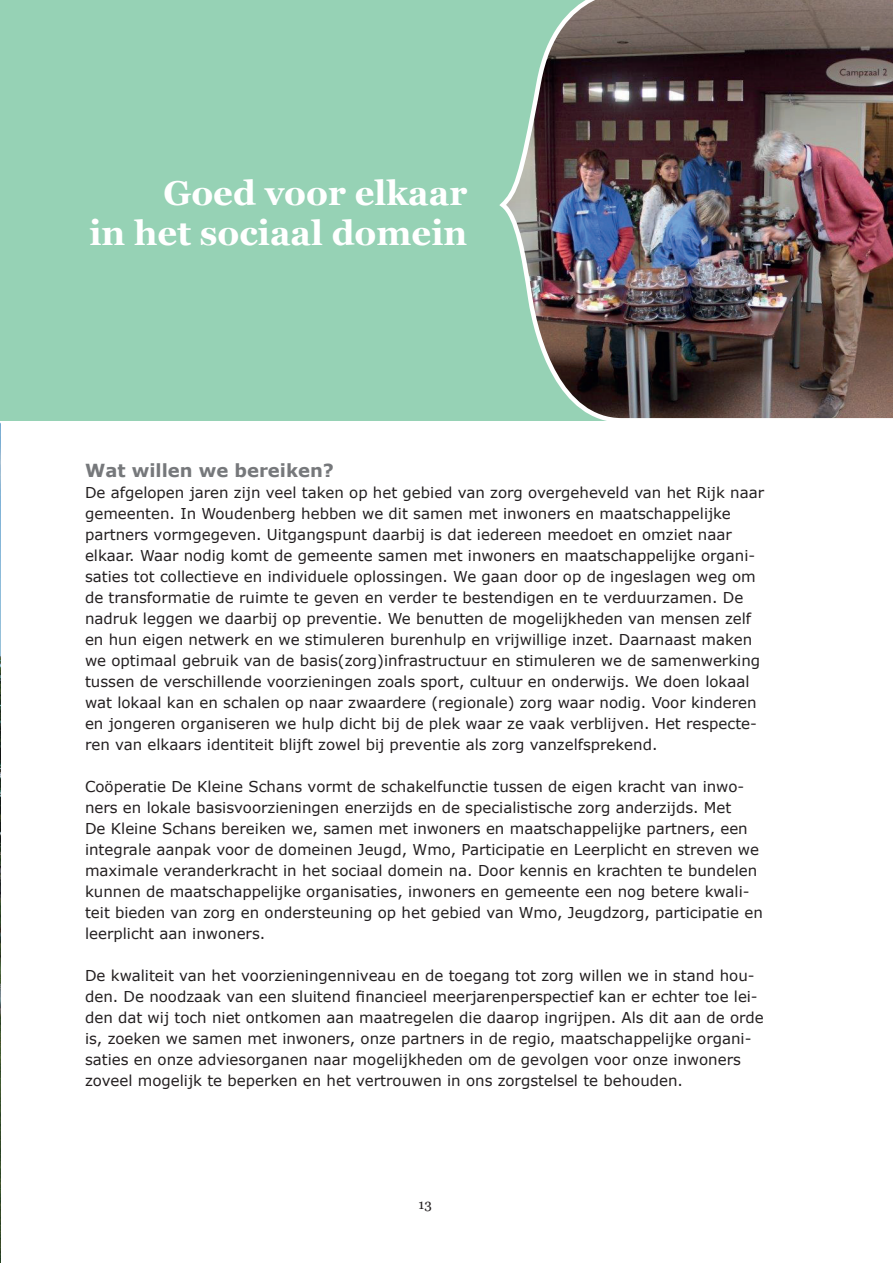
<style>
.page{position:relative;width:893px;height:1263px;background:#fff}
.page>*{position:absolute;margin:0;border:0;box-sizing:border-box;transform-origin:0 0}
.t1{font:700 34.5px/40.5px "Georgia";color:#fff;text-align:right}
.t2{font:700 18px "Verdana";color:#76787b}
.t3{font:15px/21px "Verdana";color:#231f20}
.t4{font:13.5px "Georgia";color:#231f20}
</style>
<div class="page">
<img style="left:0;top:423px;width:1px;height:840px">
<div style="left:1px;top:0;width:892px;height:420px;background:#96d2b5"></div>
<img style="left:496px;top:0;width:397px;height:421px">
<h1 class="t1" style="left:89px;top:171px;width:379px">Goed voor elkaar<br>in het sociaal domein</h1>
<p class="t2" style="left:85px;top:459px;width:250px">Wat willen we bereiken?</p>
<p class="t3" style="left:85px;top:482px;width:681px">De afgelopen jaren zijn veel taken op het gebied van zorg overgeheveld van het Rijk naar gemeenten. In Woudenberg hebben we dit samen met inwoners en maatschappelijke partners vormgegeven. Uitgangspunt daarbij is dat iedereen meedoet en omziet naar elkaar. Waar nodig komt de gemeente samen met inwoners en maatschappelijke organi&shy;saties tot collectieve en individuele oplossingen. We gaan door op de ingeslagen weg om de transformatie de ruimte te geven en verder te bestendigen en te verduurzamen. De nadruk leggen we daarbij op preventie. We benutten de mogelijkheden van mensen zelf en hun eigen netwerk en we stimuleren burenhulp en vrijwillige inzet. Daarnaast maken we optimaal gebruik van de basis(zorg)infrastructuur en stimuleren we de samenwerking tussen de verschillende voorzieningen zoals sport, cultuur en onderwijs. We doen lokaal wat lokaal kan en schalen op naar zwaardere (regionale) zorg waar nodig. Voor kinderen en jongeren organiseren we hulp dicht bij de plek waar ze vaak verblijven. Het respecte&shy;ren van elkaars identiteit blijft zowel bij preventie als zorg vanzelfsprekend.</p>
<p class="t3" style="left:85px;top:776px;width:679px">Coöperatie De Kleine Schans vormt de schakelfunctie tussen de eigen kracht van inwo&shy;ners en lokale basisvoorzieningen enerzijds en de specialistische zorg anderzijds. Met<br>De Kleine Schans bereiken we, samen met inwoners en maatschappelijke partners, een integrale aanpak voor de domeinen Jeugd, Wmo, Participatie en Leerplicht en streven we maximale veranderkracht in het sociaal domein na. Door kennis en krachten te bundelen kunnen de maatschappelijke organisaties, inwoners en gemeente een nog betere kwali&shy;teit bieden van zorg en ondersteuning op het gebied van Wmo, Jeugdzorg, participatie en leerplicht aan inwoners.</p>
<p class="t3" style="left:85px;top:965px;width:680px">De kwaliteit van het voorzieningenniveau en de toegang tot zorg willen we in stand hou&shy;den. De noodzaak van een sluitend financieel meerjarenperspectief kan er echter toe lei&shy;den dat wij toch niet ontkomen aan maatregelen die daarop ingrijpen. Als dit aan de orde is, zoeken we samen met inwoners, onze partners in de regio, maatschappelijke organi&shy;saties en onze adviesorganen naar mogelijkheden om de gevolgen voor onze inwoners zoveel mogelijk te beperken en het vertrouwen in ons zorgstelsel te behouden.</p>
<p class="t4" style="left:419px;top:1195px;width:15px">13</p>
</div>
